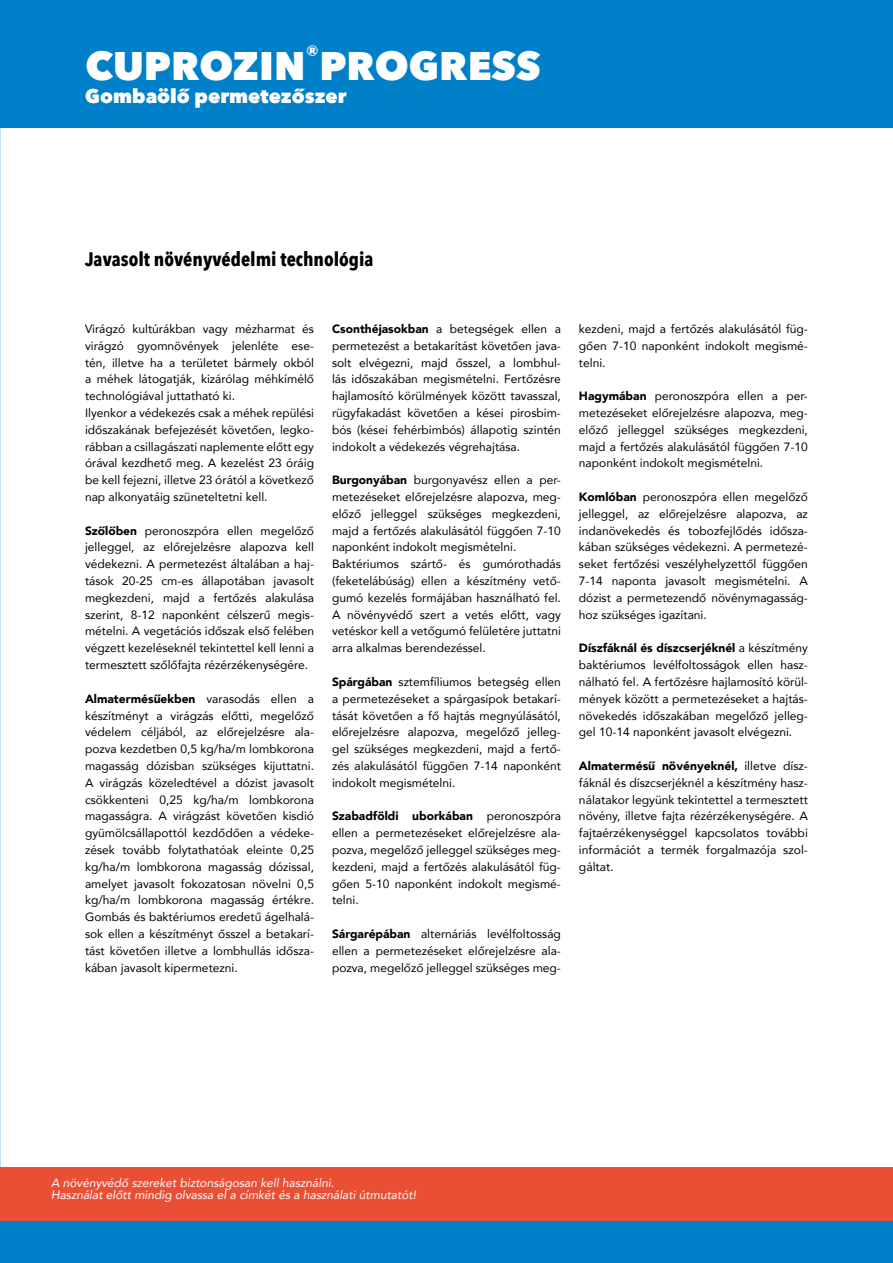
<style>
.page{position:relative;width:893px;height:1263px;background:#fff}
.page>*{position:absolute;margin:0;border:0;box-sizing:border-box;transform-origin:0 0}
.t1{font:800 39.75px "Avenir Next";color:#fff}
.t2{font:800 23.25px "Avenir Next";color:#fff}
.t3{font:700 19.5px "Avenir Next Condensed";color:#000}
.t4{font:800 19.5px "Avenir Next";color:#fff}
.t5{font:12px/16.8px "Avenir";color:#000;text-align:justify}
.t6{font:italic 12px/12px "Avenir";color:#fff}
.s1{font-weight:900}
</style>
<div class="page">
<div style="left:0;top:0;width:893px;height:128px;background:#0080c8"></div>
<div style="left:0;top:1220px;width:893px;height:43px;background:#0080c8"></div>
<div style="left:0;top:1167px;width:893px;height:53px;background:#e94f35"></div>
<h2 class="t2" style="left:305px;top:39px;width:15px">®</h2>
<h3 class="t4" style="left:85px;top:84px;width:263px">Gombaölő permetezőszer</h3>
<h1 class="t1" style="left:85px;top:41px;width:457px">CUPROZIN PROGRESS</h1>
<h3 class="t3" style="left:85px;top:247px;width:290px">Javasolt növényvédelmi technológia</h3>
<p class="t5" style="left:85px;top:320px;width:230px;text-align:left">Virágzó kultúrákban vagy mézharmat és virágzó gyomnövények jelenléte ese&shy;tén, illetve ha a területet bármely okból a méhek látogatják, kizárólag méhkímélő technológiával juttatható ki.<br>Ilyenkor a védekezés csak a méhek repülési időszakának befejezését követően, legko&shy;rábban a csillagászati naplemente előtt egy órával kezdhető meg. A kezelést 23 óráig be kell fejezni, illetve 23 órától a következő nap alkonyatáig szüneteltetni kell.</p>
<p class="t5" style="left:85px;top:522px;width:230px"><span class="s1">Szőlőben</span> peronoszpóra ellen megelőző jelleggel, az előrejelzésre alapozva kell védekezni. A permetezést általában a haj&shy;tások 20-25 cm-es állapotában javasolt megkezdeni, majd a fertőzés alakulása szerint, 8-12 naponként célszerű megis&shy;mételni. A vegetációs időszak első felében végzett kezeléseknél tekintettel kell lenni a termesztett szőlőfajta rézérzékenységére.</p>
<p class="t5" style="left:85px;top:690px;width:230px"><span class="s1">Almatermésűekben</span> varasodás ellen a készítményt a virágzás előtti, megelőző védelem céljából, az előrejelzésre ala&shy;pozva kezdetben 0,5 kg/ha/m lombkorona magasság dózisban szükséges kijuttatni.<br>A virágzás közeledtével a dózist javasolt csökkenteni 0,25 kg/ha/m lombkorona magasságra. A virágzást követően kisdió gyümölcsállapottól kezdődően a védeke&shy;zések tovább folytathatóak eleinte 0,25 kg/ha/m lombkorona magasság dózissal, amelyet javasolt fokozatosan növelni 0,5 kg/ha/m lombkorona magasság értékre.<br>Gombás és baktériumos eredetű ágelhalá&shy;sok ellen a készítményt ősszel a betakarí&shy;tást követően illetve a lombhullás idősza&shy;kában javasolt kipermetezni.</p>
<p class="t5" style="left:332px;top:320px;width:230px"><span class="s1">Csonthéjasokban</span> a betegségek ellen a permetezést a betakarítást követően java&shy;solt elvégezni, majd ősszel, a lombhul&shy;lás időszakában megismételni. Fertőzésre hajlamosító körülmények között tavasszal, rügyfakadást követően a kései pirosbim&shy;bós (kései fehérbimbós) állapotig szintén indokolt a védekezés végrehajtása.</p>
<p class="t5" style="left:332px;top:471px;width:230px;text-align:left"><span class="s1">Burgonyában</span> burgonyavész ellen a per&shy;metezéseket előrejelzésre alapozva, meg&shy;előző jelleggel szükséges megkezdeni, majd a fertőzés alakulásától függően 7-10 naponként indokolt megismételni.<br>Baktériumos szártő- és gumórothadás (feketelábúság) ellen a készítmény vető&shy;gumó kezelés formájában használható fel.<br>A növényvédő szert a vetés előtt, vagy vetéskor kell a vetőgumó felületére juttatni arra alkalmas berendezéssel.</p>
<p class="t5" style="left:332px;top:673px;width:230px"><span class="s1">Spárgában</span> sztemfíliumos betegség ellen a permetezéseket a spárgasípok betakarí&shy;tását követően a fő hajtás megnyúlásától, előrejelzésre alapozva, megelőző jelleg&shy;gel szükséges megkezdeni, majd a fertő&shy;zés alakulásától függően 7-14 naponként indokolt megismételni.</p>
<p class="t5" style="left:332px;top:807px;width:230px"><span class="s1">Szabadföldi uborkában</span> peronoszpóra ellen a permetezéseket előrejelzésre ala&shy;pozva, megelőző jelleggel szükséges meg&shy;kezdeni, majd a fertőzés alakulásától füg&shy;gően 5-10 naponként indokolt megismé&shy;telni.</p>
<p class="t5" style="left:332px;top:925px;width:230px"><span class="s1">Sárgarépában</span> alternáriás levélfoltosság ellen a permetezéseket előrejelzésre ala&shy;pozva, megelőző jelleggel szükséges meg-</p>
<p class="t5" style="left:579px;top:320px;width:230px">kezdeni, majd a fertőzés alakulásától füg&shy;gően 7-10 naponként indokolt megismé&shy;telni.</p>
<p class="t5" style="left:579px;top:387px;width:230px"><span class="s1">Hagymában</span> peronoszpóra ellen a per&shy;metezéseket előrejelzésre alapozva, meg&shy;előző jelleggel szükséges megkezdeni, majd a fertőzés alakulásától függően 7-10 naponként indokolt megismételni.</p>
<p class="t5" style="left:579px;top:488px;width:230px"><span class="s1">Komlóban</span> peronoszpóra ellen megelőző jelleggel, az előrejelzésre alapozva, az indanövekedés és tobozfejlődés idősza&shy;kában szükséges védekezni. A permetezé&shy;seket fertőzési veszélyhelyzettől függően 7-14 naponta javasolt megismételni. A dózist a permetezendő növénymagasság&shy;hoz szükséges igazítani.</p>
<p class="t5" style="left:579px;top:639px;width:230px"><span class="s1">Díszfáknál és díszcserjéknél</span> a készítmény baktériumos levélfoltosságok ellen hasz&shy;nálható fel. A fertőzésre hajlamosító körül&shy;mények között a permetezéseket a hajtás&shy;növekedés időszakában megelőző jelleg&shy;gel 10-14 naponként javasolt elvégezni.</p>
<p class="t5" style="left:579px;top:757px;width:230px"><span class="s1">Almatermésű növényeknél,</span> illetve dísz&shy;fáknál és díszcserjéknél a készítmény hasz&shy;nálatakor legyünk tekintettel a termesztett növény, illetve fajta rézérzékenységére. A fajtaérzékenységgel kapcsolatos további információt a termék forgalmazója szol&shy;gáltat.</p>
<p class="t6" style="left:51px;top:1177px;width:367px">A növényvédő szereket biztonságosan kell használni.<br>Használat előtt mindig olvassa el a címkét és a használati útmutatót!</p>
</div>
